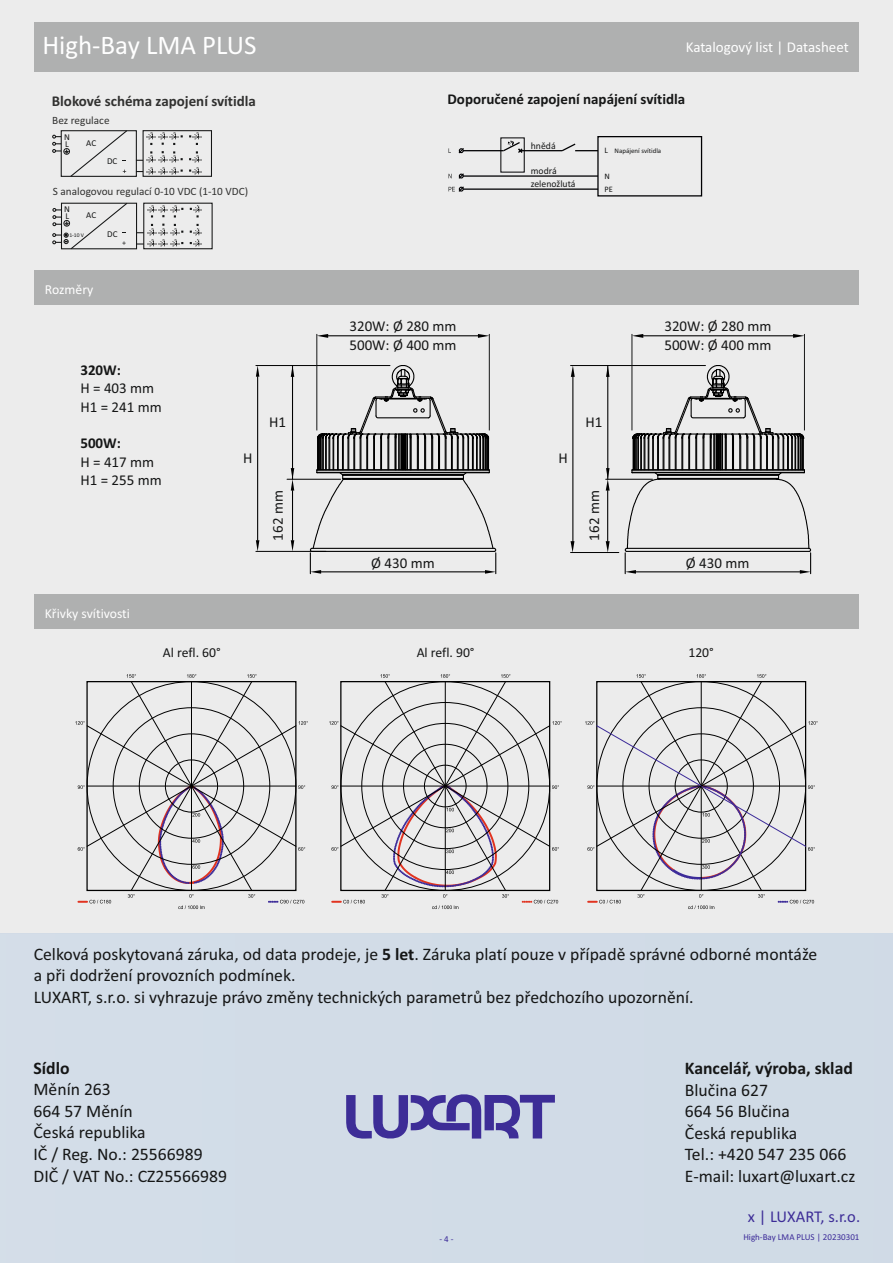
<style>
.page{position:relative;width:893px;height:1263px;background:#fff}
.page>*{position:absolute;margin:0;border:0;box-sizing:border-box;transform-origin:0 0}
.t1{font:27px "Calibri";color:#fff}
.t2{font:17.7px/21.6px "Calibri";color:#151616}
.t3{font:700 17.7px "Calibri";color:#151616}
.t4{font:16.5px "Calibri";color:#3d2d97}
.t5{font:15px/18.3px "Calibri";color:#151616}
.t6{font:700 15px "Calibri";color:#151616}
.t7{font:700 15px "Calibri";color:#313130}
.t8{font:15px "Calibri";color:#fff}
.t9{font:13.65px "Calibri";color:#151616}
.t10{font:13.65px "Calibri";color:#fff}
.t11{font:11.25px "Calibri";color:#313130}
.t12{font:9.75px/12.8px "Calibri";color:#151616}
.t13{font:9px "Calibri";color:#3c2b99}
.t14{font:9px "Calibri";color:#151616}
.t15{font:8.4px/12.8px "Calibri";color:#151616}
.t16{font:6.9px "Calibri";color:#151616}
.t17{font:5.55px "Calibri";color:#151616}
.s1{font-size:8.4px}
.s2{font-weight:700}
</style>
<div class="page">
<div style="left:0;top:0;width:893px;height:933px;background:#ececec"></div>
<svg style="left:585px;top:674px;width:233px;height:235px"></svg>
<svg style="left:75px;top:674px;width:233px;height:235px"></svg>
<svg style="left:329px;top:674px;width:233px;height:235px"></svg>
<div style="left:34px;top:22px;width:825px;height:50px;background:#afb0b0"></div>
<div style="left:0;top:933px;width:893px;height:330px;background:#cfdae6"></div>
<svg style="left:346px;top:1094px;width:209px;height:45px"></svg>
<div style="left:143px;top:130px;width:69px;height:47px;border:1px solid #151616"></div>
<svg style="left:137px;top:133px;width:64px;height:41px"></svg>
<div style="left:61px;top:130px;width:76px;height:47px;border:1px solid #151616"></div>
<svg style="left:52px;top:130px;width:76px;height:47px"></svg>
<div style="left:143px;top:203px;width:70px;height:46px;border:1px solid #151616"></div>
<svg style="left:137px;top:205px;width:65px;height:42px"></svg>
<div style="left:61px;top:203px;width:76px;height:46px;border:1px solid #151616"></div>
<svg style="left:52px;top:202px;width:77px;height:48px"></svg>
<svg style="left:458px;top:148px;width:7px;height:6px"></svg>
<hr style="left:463px;top:175px;width:135px;height:2px;background:#000002">
<hr style="left:463px;top:188px;width:135px;height:2px;background:#000002">
<hr style="left:520px;top:150px;width:42px;height:1px;background:#000002">
<hr style="left:463px;top:150px;width:41px;height:1px;background:#000002">
<svg style="left:560px;top:143px;width:37px;height:9px"></svg>
<svg style="left:503px;top:140px;width:19px;height:13px"></svg>
<svg style="left:449px;top:173px;width:16px;height:19px"></svg>
<div style="left:597px;top:136px;width:105px;height:60px;border:1px solid #000002"></div>
<svg style="left:309px;top:364px;width:188px;height:210px"></svg>
<hr style="left:292px;top:491px;width:1px;height:49px;background:#000">
<hr style="left:287px;top:479px;width:54px;height:1px;background:#000">
<svg style="left:291px;top:540px;width:3px;height:11px"></svg>
<hr style="left:257px;top:377px;width:1px;height:163px;background:#000">
<hr style="left:256px;top:365px;width:134px;height:1px;background:#000">
<hr style="left:256px;top:551px;width:70px;height:1px;background:#000">
<svg style="left:256px;top:540px;width:3px;height:11px"></svg>
<svg style="left:256px;top:366px;width:3px;height:11px"></svg>
<div style="left:34px;top:270px;width:825px;height:35px;background:#afb0b0"></div>
<hr style="left:572px;top:377px;width:1px;height:166px;background:#000">
<hr style="left:570px;top:365px;width:135px;height:1px;background:#000">
<svg style="left:570px;top:541px;width:4px;height:11px"></svg>
<svg style="left:571px;top:366px;width:4px;height:11px"></svg>
<hr style="left:607px;top:491px;width:1px;height:50px;background:#000">
<hr style="left:570px;top:552px;width:49px;height:1px;background:#000">
<hr style="left:606px;top:479px;width:46px;height:1px;background:#000">
<svg style="left:606px;top:541px;width:4px;height:11px"></svg>
<div style="left:34px;top:594px;width:825px;height:35px;background:#afb0b0"></div>
<hr style="left:316px;top:334px;width:1px;height:96px;background:#151616">
<hr style="left:489px;top:334px;width:1px;height:96px;background:#151616">
<hr style="left:631px;top:334px;width:1px;height:96px;background:#151616">
<hr style="left:804px;top:334px;width:1px;height:96px;background:#151616">
<hr style="left:643px;top:335px;width:153px;height:1px;background:#000">
<svg style="left:793px;top:334px;width:11px;height:4px"></svg>
<svg style="left:632px;top:334px;width:11px;height:4px"></svg>
<hr style="left:328px;top:335px;width:153px;height:1px;background:#000">
<svg style="left:478px;top:334px;width:11px;height:4px"></svg>
<svg style="left:317px;top:334px;width:11px;height:4px"></svg>
<svg style="left:624px;top:364px;width:188px;height:210px"></svg>
<hr style="left:292px;top:365px;width:1px;height:114px;background:#000">
<svg style="left:291px;top:366px;width:3px;height:11px"></svg>
<svg style="left:291px;top:468px;width:3px;height:23px"></svg>
<hr style="left:607px;top:365px;width:1px;height:114px;background:#000">
<svg style="left:606px;top:366px;width:4px;height:11px"></svg>
<svg style="left:606px;top:468px;width:4px;height:23px"></svg>
<h1 class="t1" style="left:42px;top:34px;width:216px">High-Bay LMA PLUS</h1>
<p class="t7" style="left:52px;top:94px;width:206px">Blokové schéma zapojení svítidla</p>
<p class="t11" style="left:52px;top:115px;width:59px">Bez regulace</p>
<p class="t14" style="left:64px;top:133px;width:7px">N</p>
<p class="t14" style="left:65px;top:140px;width:5px">L</p>
<p class="t14" style="left:86px;top:139px;width:11px">AC</p>
<p class="t14" style="left:107px;top:158px;width:12px">DC</p>
<p class="t11" style="left:53px;top:187px;width:197px">S analogovou regulací 0-10 VDC (1-10 VDC)</p>
<p class="t14" style="left:64px;top:205px;width:7px">N</p>
<p class="t14" style="left:65px;top:212px;width:5px">L</p>
<p class="t14" style="left:86px;top:211px;width:11px">AC</p>
<p class="t17" style="left:69px;top:233px;width:16px">1-10 V</p>
<p class="t14" style="left:107px;top:230px;width:12px">DC</p>
<p class="t10" style="left:45px;top:284px;width:50px">Rozměry</p>
<p class="t8" style="left:686px;top:40px;width:165px">Katalogový list | Datasheet</p>
<p class="t6" style="left:447px;top:93px;width:239px">Doporučené zapojení napájení svítidla</p>
<p class="t12" style="left:531px;top:140px;width:26px">hnědá</p>
<p class="t12" style="left:531px;top:166px;width:46px">modrá zelenožlutá</p>
<p class="t16" style="left:605px;top:148px;width:58px"><span class="s1">L</span> Napájení svítidla</p>
<p class="t15" style="left:604px;top:170px;width:10px">N<br>PE</p>
<p class="t5" style="left:349px;top:318px;width:109px">320W: Ø 280 mm<br>500W: Ø 400 mm</p>
<p class="t5" style="left:664px;top:318px;width:109px">320W: Ø 280 mm<br>500W: Ø 400 mm</p>
<p class="t6" style="left:80px;top:364px;width:42px">320W:</p>
<p class="t5" style="left:80px;top:381px;width:83px">H = 403 mm<br>H1 = 241 mm</p>
<p class="t6" style="left:80px;top:437px;width:42px">500W:</p>
<p class="t5" style="left:80px;top:454px;width:83px">H = 417 mm<br>H1 = 255 mm</p>
<p class="t5" style="left:243px;top:450px;width:11px">H</p>
<p class="t5" style="left:559px;top:450px;width:11px">H</p>
<p class="t5" style="left:270px;top:541px;width:52px;rotate:-90deg">162 mm</p>
<p class="t5" style="left:586px;top:541px;width:52px;rotate:-90deg">162 mm</p>
<p class="t5" style="left:269px;top:414px;width:18px">H1</p>
<p class="t5" style="left:586px;top:414px;width:18px">H1</p>
<p class="t10" style="left:45px;top:608px;width:87px">Křivky svítivosti</p>
<p class="t5" style="left:371px;top:555px;width:65px">Ø 430 mm</p>
<p class="t5" style="left:686px;top:555px;width:65px">Ø 430 mm</p>
<p class="t9" style="left:163px;top:646px;width:59px">Al refl. 60°</p>
<p class="t9" style="left:417px;top:646px;width:59px">Al refl. 90°</p>
<p class="t9" style="left:688px;top:646px;width:27px">120°</p>
<p class="t2" style="left:34px;top:944px;width:785px">Celková poskytovaná záruka, od data prodeje, je <span class="s2">5 let</span>. Záruka platí pouze v případě správné odborné montáže a při dodržení provozních podmínek.<br>LUXART, s.r.o. si vyhrazuje právo změny technických parametrů bez předchozího upozornění.</p>
<p class="t3" style="left:33px;top:1060px;width:38px">Sídlo</p>
<p class="t2" style="left:33px;top:1080px;width:195px">Měnín 263<br>664 57 Měnín<br>Česká republika<br>IČ / Reg. No.: 25566989<br>DIČ / VAT No.: CZ25566989</p>
<p class="t13" style="left:439px;top:1235px;width:16px">- 4 -</p>
<p class="t3" style="left:685px;top:1061px;width:169px">Kancelář, výroba, sklad</p>
<p class="t2" style="left:685px;top:1080px;width:172px">Blučina 627<br>664 56 Blučina<br>Česká republika<br>Tel.: +420 547 235 066<br>E-mail: luxart@luxart.cz</p>
<p class="t4" style="left:748px;top:1210px;width:114px">x | LUXART, s.r.o.</p>
<p class="t13" style="left:743px;top:1233px;width:118px">High-Bay LMA PLUS | 20230301</p>
</div>
